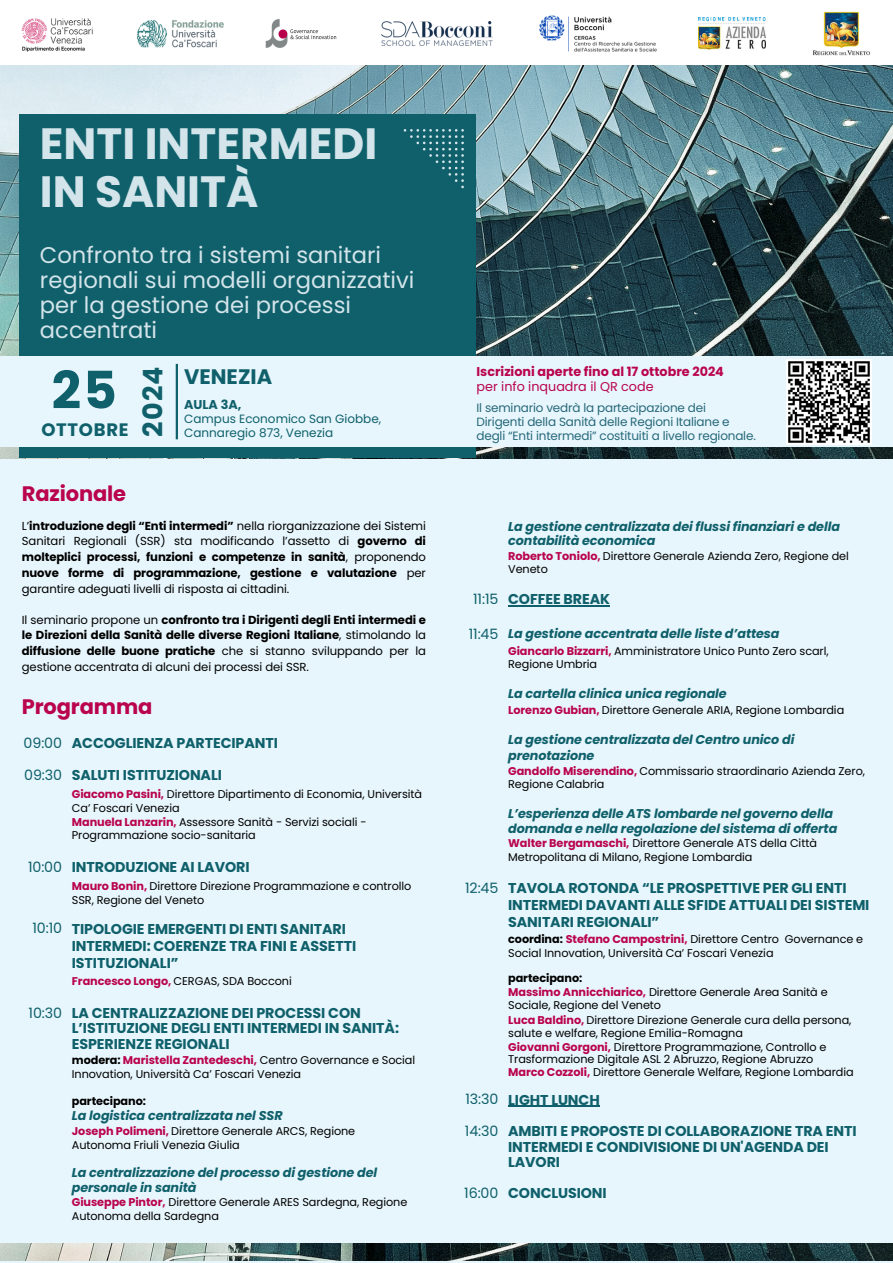
<style>
.page{position:relative;width:893px;height:1263px;background:#e7f6fc}
.page>*{position:absolute;margin:0;border:0;box-sizing:border-box;transform-origin:0 0}
.t1{font:700 51.75px "Poppins";color:#0f606b}
.t2{font:700 43.8px/48.2px "Poppins";color:#d3e4ea}
.t3{font:700 27px "Poppins";color:#0f606b}
.t4{font:22.65px/24.9px "Poppins";color:#d3e4ea}
.t5{font:700 21px "Poppins";letter-spacing:-.005em;color:#b9034d}
.t6{font:700 21px "Poppins";color:#0f606b}
.t7{font:700 18px "Poppins";letter-spacing:.04em;color:#0f606b}
.t8{font:700 14.25px/17px "Poppins";letter-spacing:-.005em;color:#0f606b}
.t9{font:14.25px "Poppins";letter-spacing:-.005em;color:#0f606b}
.t10{font:italic 700 12.75px/15.2px "Poppins";letter-spacing:-.005em;color:#0f606b}
.t11{font:700 12.75px "Poppins";color:#b9034d}
.t12{font:12.75px "Poppins";color:#b9034d}
.t13{font:700 12.75px "Poppins";color:#0f606b}
.t14{font:12px/14.1px "Poppins";letter-spacing:-.015em;color:#266879}
.t15{font:12px "Poppins";color:#0f606b}
.t16{font:11.62px/15.8px "Poppins";letter-spacing:-.005em;color:#000;text-align:justify}
.t17{font:700 11.62px/15.8px "Poppins";letter-spacing:-.005em;color:#000;text-align:justify}
.t18{font:11.25px/13.5px "Poppins";letter-spacing:-.005em;color:#000}
.t19{font:700 11.25px "Poppins";letter-spacing:-.005em;color:#000}
.s1{font-weight:700}
.s2{font-weight:400}
.s3{font-weight:700;color:#b9034d}
</style>
<div class="page">
<img style="left:0;top:65px;width:893px;height:393px">
<div style="left:0;top:0;width:893px;height:65px;background:#fff"></div>
<div style="left:19px;top:115px;width:457px;height:343px;background:#0f606b"></div>
<svg style="left:404px;top:129px;width:60px;height:59px"></svg>
<div style="left:0;top:356px;width:893px;height:91px;background:#e7f6fc"></div>
<hr style="left:176px;top:364px;width:2px;height:75px;background:#0f606b">
<img style="left:786px;top:359px;width:85px;height:85px">
<hr style="left:508px;top:605px;width:102px;height:1px;background:#0f606b">
<hr style="left:508px;top:1105px;width:91px;height:2px;background:#0f606b">
<img style="left:0;top:1243px;width:893px;height:18px">
<img style="left:265px;top:19px;width:72px;height:29px">
<img style="left:136px;top:20px;width:88px;height:28px">
<img style="left:699px;top:18px;width:66px;height:32px">
<img style="left:812px;top:11px;width:58px;height:45px">
<img style="left:539px;top:15px;width:118px;height:37px">
<img style="left:382px;top:22px;width:110px;height:24px">
<img style="left:13px;top:18px;width:88px;height:61px">
<h2 class="t2" style="left:40px;top:119px;width:339px">ENTI INTERMEDI<br>IN SANITÀ</h2>
<h3 class="t4" style="left:40px;top:242px;width:376px">Confronto tra i sistemi sanitari regionali sui modelli organizzativi per la gestione dei processi accentrati</h3>
<p class="t1" style="left:52px;top:354px;width:67px">25</p>
<p class="t7" style="left:41px;top:417px;width:89px">OTTOBRE</p>
<p class="t3" style="left:134px;top:437px;width:71px;rotate:-90deg">2024</p>
<p class="t6" style="left:184px;top:362px;width:90px">VENEZIA</p>
<p class="t13" style="left:184px;top:395px;width:59px">AULA 3A,</p>
<p class="t15" style="left:184px;top:410px;width:199px">Campus Economico San Giobbe,</p>
<p class="t15" style="left:184px;top:425px;width:151px">Cannaregio 873, Venezia</p>
<h2 class="t5" style="left:22px;top:479px;width:106px">Razionale</h2>
<h3 class="t16" style="left:22px;top:518px;width:406px">L’<span class="s1">introduzione degli “Enti intermedi”</span> nella riorganizzazione dei Sistemi Sanitari Regionali (SSR) sta modificando l’assetto di <span class="s1">governo di molteplici processi, funzioni e competenze in sanità</span>, proponendo <span class="s1">nuove forme di programmazione, gestione e valutazione</span> per garantire adeguati livelli di risposta ai cittadini.</h3>
<p class="t17" style="left:22px;top:612px;width:406px"><span class="s2">Il seminario propone un</span> confronto tra i Dirigenti degli Enti intermedi e le Direzioni della Sanità delle diverse Regioni Italiane<span class="s2">, stimolando la </span>diffusione delle buone pratiche <span class="s2">che si stanno sviluppando per la gestione accentrata di alcuni dei processi dei SSR.</span></p>
<p class="t5" style="left:22px;top:692px;width:132px">Programma</p>
<p class="t8" style="left:24px;top:735px;width:256px"><span class="s2">09:00</span> ACCOGLIENZA PARTECIPANTI</p>
<p class="t8" style="left:72px;top:766px;width:152px">SALUTI ISTITUZIONALI</p>
<p class="t18" style="left:72px;top:787px;width:352px;line-height:13.8px"><span class="s3">Giacomo Pasini,</span> Direttore Dipartimento di Economia, Università Ca’ Foscari Venezia<br><span class="s3">Manuela Lanzarin,</span> Assessore Sanità - Servizi sociali - Programmazione socio-sanitaria</p>
<p class="t8" style="left:72px;top:858px;width:179px">INTRODUZIONE AI LAVORI</p>
<p class="t18" style="left:72px;top:879px;width:341px"><span class="s3">Mauro Bonin,</span> Direttore Direzione Programmazione e controllo<br>SSR, Regione del Veneto</p>
<p class="t8" style="left:72px;top:920px;width:286px">TIPOLOGIE EMERGENTI DI ENTI SANITARI<br>INTERMEDI: COERENZE TRA FINI E ASSETTI<br>ISTITUZIONALI”</p>
<p class="t18" style="left:72px;top:974px;width:221px"><span class="s3">Francesco Longo,</span> CERGAS, SDA Bocconi</p>
<p class="t8" style="left:72px;top:1005px;width:329px;line-height:15.6px">LA CENTRALIZZAZIONE DEI PROCESSI CON<br>L’ISTITUZIONE DEGLI ENTI INTERMEDI IN SANITÀ:<br>ESPERIENZE REGIONALI</p>
<p class="t18" style="left:72px;top:1053px;width:345px"><span class="s1">modera:</span> <span class="s3">Maristella Zantedeschi,</span> Centro Governance e Social<br>Innovation, Università Ca’ Foscari Venezia</p>
<p class="t19" style="left:72px;top:1093px;width:76px">partecipano:</p>
<p class="t10" style="left:72px;top:1108px;width:212px">La logistica centralizzata nel SSR</p>
<p class="t18" style="left:72px;top:1124px;width:285px"><span class="s3">Joseph Polimeni,</span> Direttore Generale ARCS, Regione<br>Autonoma Friuli Venezia Giulia</p>
<p class="t10" style="left:72px;top:1165px;width:307px">La centralizzazione del processo di gestione del personale in sanità</p>
<p class="t18" style="left:72px;top:1195px;width:337px"><span class="s3">Giuseppe Pintor,</span> Direttore Generale ARES Sardegna, Regione<br>Autonoma della Sardegna</p>
<p class="t9" style="left:24px;top:765px;width:39px">09:30</p>
<p class="t9" style="left:28px;top:856px;width:36px">10:00</p>
<p class="t9" style="left:32px;top:918px;width:31px">10:10</p>
<p class="t9" style="left:29px;top:1002px;width:35px">10:30</p>
<p class="t11" style="left:476px;top:362px;width:249px">Iscrizioni aperte fino al 17 ottobre 2024</p>
<h6 class="t12" style="left:476px;top:377px;width:179px">per info inquadra il QR code</h6>
<h4 class="t14" style="left:476px;top:401px;width:281px">Il seminario vedrà la partecipazione dei<br>Dirigenti della Sanità delle Regioni Italiane e degli “Enti intermedi” costituiti a livello regionale.</h4>
<p class="t9" style="left:473px;top:589px;width:27px">11:15</p>
<p class="t9" style="left:469px;top:624px;width:31px">11:45</p>
<h4 class="t9" style="left:465px;top:878px;width:35px">12:45</h4>
<p class="t9" style="left:465px;top:1089px;width:34px">13:30</p>
<p class="t9" style="left:465px;top:1121px;width:35px">14:30</p>
<p class="t9" style="left:464px;top:1182px;width:36px">16:00</p>
<p class="t10" style="left:508px;top:519px;width:333px;line-height:14px">La gestione centralizzata dei flussi finanziari e della contabilità economica</p>
<p class="t18" style="left:508px;top:549px;width:342px"><span class="s3">Roberto Toniolo,</span> Direttore Generale Azienda Zero, Regione del<br>Veneto</p>
<p class="t8" style="left:508px;top:591px;width:103px">COFFEE BREAK</p>
<p class="t10" style="left:508px;top:626px;width:273px">La gestione accentrata delle liste d’attesa</p>
<p class="t18" style="left:508px;top:644px;width:322px"><span class="s3">Giancarlo Bizzarri,</span> Amministratore Unico Punto Zero scarl,<br>Regione Umbria</p>
<p class="t10" style="left:508px;top:686px;width:220px">La cartella clinica unica regionale</p>
<p class="t18" style="left:508px;top:703px;width:337px"><span class="s3">Lorenzo Gubian,</span> Direttore Generale ARIA, Regione Lombardia</p>
<p class="t10" style="left:508px;top:732px;width:288px">La gestione centralizzata del Centro unico di prenotazione</p>
<p class="t18" style="left:508px;top:764px;width:358px"><span class="s3">Gandolfo Miserendino,</span> Commissario straordinario Azienda Zero,<br>Regione Calabria</p>
<p class="t10" style="left:508px;top:806px;width:331px">L’esperienza delle ATS lombarde nel governo della domanda e nella regolazione del sistema di offerta</p>
<p class="t18" style="left:508px;top:837px;width:310px"><span class="s3">Walter Bergamaschi,</span> Direttore Generale ATS della Città<br>Metropolitana di Milano, Regione Lombardia</p>
<p class="t8" style="left:508px;top:879px;width:363px">TAVOLA ROTONDA “LE PROSPETTIVE PER GLI ENTI<br>INTERMEDI DAVANTI ALLE SFIDE ATTUALI DEI SISTEMI<br>SANITARI REGIONALI”</p>
<p class="t18" style="left:508px;top:932px;width:356px"><span class="s1">coordina:</span> <span class="s3">Stefano Campostrini,</span> Direttore Centro Governance e<br>Social Innovation, Università Ca’ Foscari Venezia</p>
<p class="t18" style="left:508px;top:971px;width:345px;line-height:13.8px"><span class="s1">partecipano:<br></span><span class="s3">Massimo Annicchiarico,</span> Direttore Generale Area Sanità e Sociale, Regione del Veneto<br><span class="s3">Luca Baldino,</span> Direttore Direzione Generale cura della persona, salute e welfare, Regione Emilia-Romagna<br><span class="s3">Giovanni Gorgoni,</span> Direttore Programmazione, Controllo e</p>
<p class="t18" style="left:508px;top:1053px;width:347px;line-height:13.2px">Trasformazione Digitale ASL 2 Abruzzo, Regione Abruzzo<br><span class="s3">Marco Cozzoli,</span> Direttore Generale Welfare, Regione Lombardia</p>
<p class="t8" style="left:508px;top:1084px;width:350px;line-height:31.3px">LIGHT LUNCH<br>AMBITI E PROPOSTE DI COLLABORAZIONE TRA ENTI</p>
<p class="t8" style="left:508px;top:1139px;width:322px;line-height:15.6px">INTERMEDI E CONDIVISIONE DI UN'AGENDA DEI<br>LAVORI</p>
<p class="t8" style="left:508px;top:1184px;width:100px">CONCLUSIONI</p>
</div>
